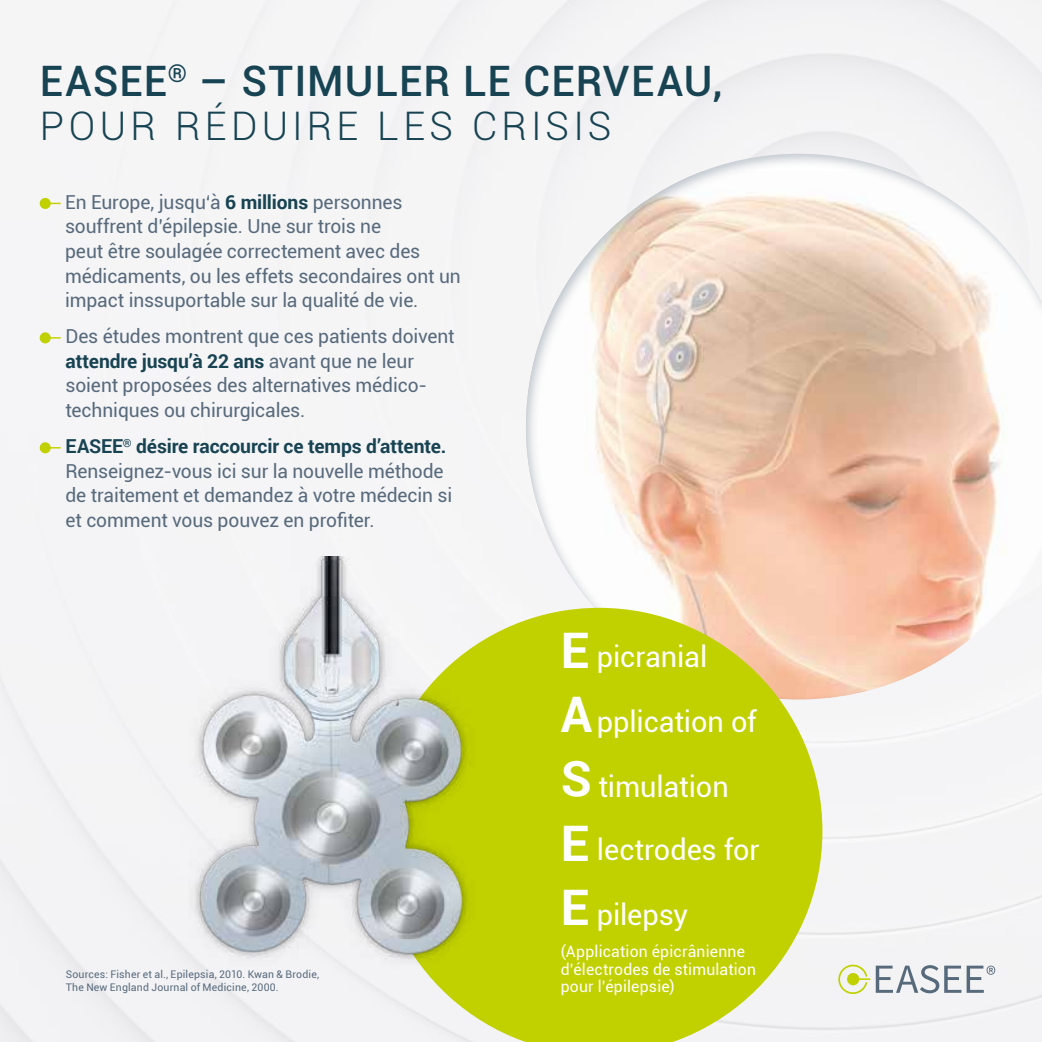
<style>
.page{position:relative;width:1042px;height:1042px;background:#f5f4f6}
.page>*{position:absolute;margin:0;border:0;box-sizing:border-box;transform-origin:0 0}
.t1{font:700 49px/64.2px "Roboto";color:#fff;text-align:justify}
.t2{font:500 42px "Roboto";letter-spacing:.025em;color:#174352}
.t3{font:300 39.38px "Roboto";letter-spacing:.105em;color:#174352}
.t4{font:28.88px "Roboto";letter-spacing:-.005em;color:#fff}
.t5{font:19.25px/24.5px "Roboto";letter-spacing:-.005em;color:#576a7c}
.t6{font:15.75px/17.5px "Roboto";letter-spacing:.01em;color:#fff}
.t7{font:10.5px/13.1px "Roboto";letter-spacing:.015em;color:#576a7c}
.s1{font-weight:700;color:#174352}
</style>
<div class="page">
<svg style="left:876px;top:965px;width:119px;height:28px"></svg>
<svg style="left:838px;top:964px;width:29px;height:30px"></svg>
<div style="left:523px;top:152px;width:519px;height:549px;background:#576a7c;opacity:.4"></div>
<svg style="left:39px;top:197px;width:12px;height:12px"></svg>
<svg style="left:39px;top:332px;width:12px;height:12px"></svg>
<svg style="left:39px;top:442px;width:12px;height:12px"></svg>
<svg style="left:376px;top:608px;width:446px;height:434px;background:#c9d423"></svg>
<img style="left:181px;top:556px;width:318px;height:451px">
<h2 class="t2" style="left:40px;top:52px;width:684px">EASEE<sup>®</sup> – STIMULER LE CERVEAU,</h2>
<h3 class="t3" style="left:40px;top:98px;width:573px">POUR RÉDUIRE LES CRISIS</h3>
<p class="t5" style="left:65px;top:189px;width:397px">En Europe, jusqu‘à <span class="s1">6 millions</span> personnes souffrent d’épilepsie. Une sur trois ne<br>peut être soulagée correctement avec des médicaments, ou les effets secondaires ont un impact inssuportable sur la qualité de vie.</p>
<p class="t5" style="left:65px;top:324px;width:391px">Des études montrent que ces patients doivent <span class="s1">attendre jusqu’à 22 ans</span> avant que ne leur soient proposées des alternatives médico&shy;techniques ou chirurgicales.</p>
<p class="t5" style="left:65px;top:433px;width:388px"><span class="s1">EASEE</span><sup>®</sup> <span class="s1">désire raccourcir ce temps d’attente.<br></span>Renseignez-vous ici sur la nouvelle méthode de traitement et demandez à votre médecin si et comment vous pouvez en profiter.</p>
<p class="t7" style="left:66px;top:967px;width:255px">Sources: Fisher et al., Epilepsia, 2010. Kwan &amp; Brodie,<br>The New England Journal of Medicine, 2000.</p>
<h1 class="t1" style="left:561px;top:616px;width:33px">E A S E E</h1>
<h3 class="t4" style="left:597px;top:637px;width:112px">picranial</h3>
<h3 class="t4" style="left:597px;top:701px;width:161px">pplication of</h3>
<h3 class="t4" style="left:598px;top:766px;width:132px">timulation</h3>
<h3 class="t4" style="left:597px;top:830px;width:164px">lectrodes for</h3>
<h3 class="t4" style="left:597px;top:894px;width:93px">pilepsy</h3>
<p class="t6" style="left:561px;top:942px;width:197px">(Application épicrânienne d’électrodes de stimulation pour l’épilepsie)</p>
</div>
